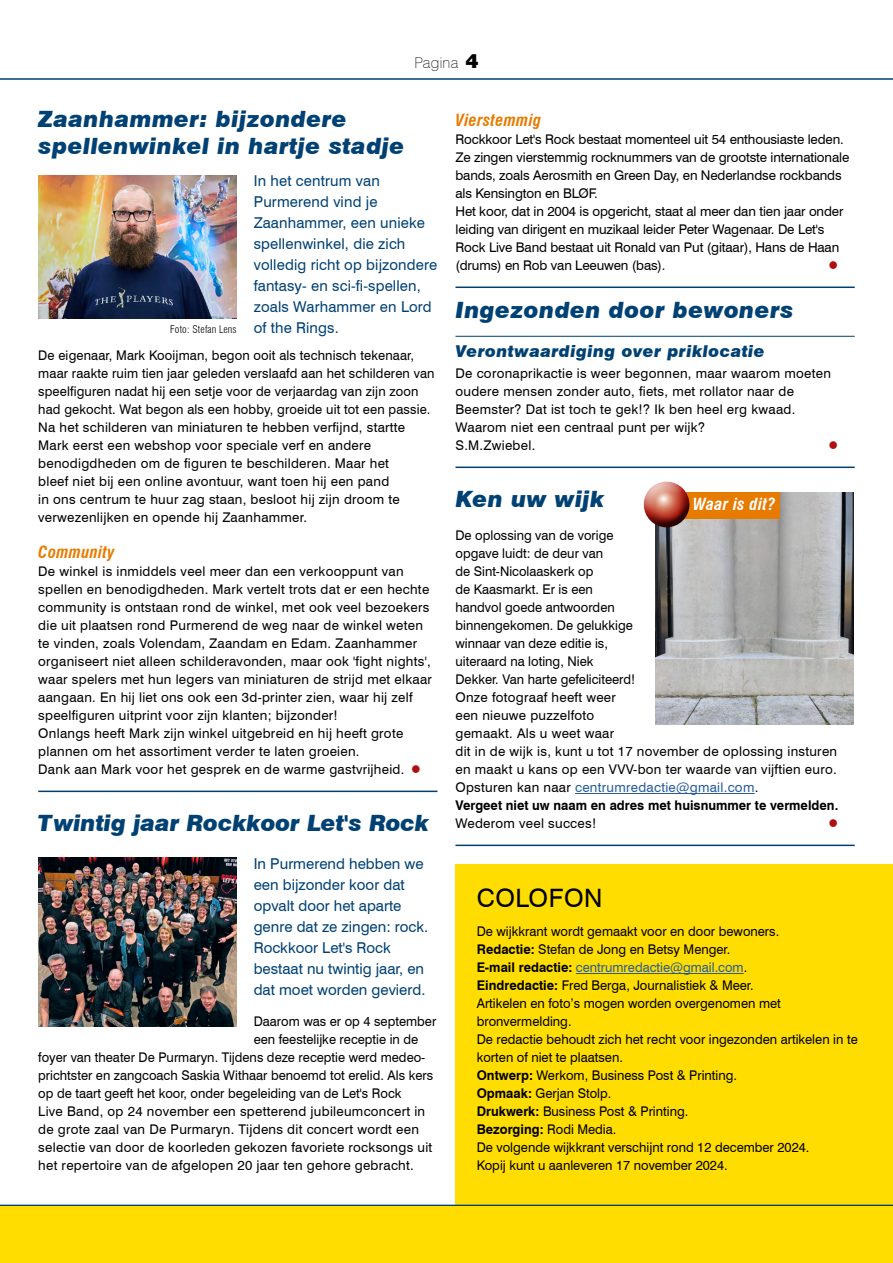
<style>
.page{position:relative;width:893px;height:1263px;background:#fff}
.page>*{position:absolute;margin:0;border:0;box-sizing:border-box;transform-origin:0 0}
.t1{font:25.35px "Swiss 721 BT";letter-spacing:.02em;color:#000}
.H1__Kop{font:italic 900 22.5px/27px "Swiss 721 BT";letter-spacing:.02em;color:#004174}
.H1__Kop-2{font:italic 900 22.5px "Swiss 721 BT";color:#004174}
.H4__Bieb_met_lijn{font:italic 900 16.35px "Swiss 721 BT";letter-spacing:.03em;color:#004174}
.H2__Subkop{font:italic 700 condensed 16.35px "Swiss 721 BT";letter-spacing:.02em;color:#e77b00}
.t2{font:italic 700 condensed 16.35px "Swiss 721 BT";letter-spacing:.02em;color:#fff}
.H__Introtekst{font:15px/21px "Swiss 721 BT";letter-spacing:.01em;color:#004174}
.t3{font:100 15px "Swiss 721 BT";letter-spacing:.02em;color:#000}
.P__Tekst_plat{font:13.35px/18px "Swiss 721 BT";letter-spacing:.02em;color:#000}
.P__Tekst_plat-2{font:13.35px/18px "Swiss 721 BT";color:#000}
.P__Tekst_plat-3{font:13.35px/18px "Swiss 721 BT";letter-spacing:-.01em;color:#000}
.P__Tekst_plat-4{font:700 13.35px "Swiss 721 BT";color:#000}
.t4{font:13.35px "Swiss 721 BT";color:#275b9b}
.P__Tekst_plat-5{font:13.35px "Wingdings";color:#b20e10}
.t5{font:300 condensed 10.35px "Swiss 721 BT";letter-spacing:.02em;color:#000}
.s1{font-family:"Swiss 721 BT Black No 2";font-weight:400;font-size:18px}
.s2{color:#b20e10}
.s3{color:#275b9b}
.s4{font-weight:700}
.s5{font-weight:700;color:#000}
.s6{color:#000}
.s7{font-weight:400}
</style>
<div class="page">
<div style="left:455px;top:864px;width:438px;height:352px;background:#fd0"></div>
<hr style="left:576px;top:973px;width:168px;height:1px;background:#275b9b">
<hr style="left:0;top:78px;width:893px;height:2px;background:#004174">
<hr style="left:0;top:1205px;width:893px;height:1px;background:#004174">
<div style="left:0;top:1206px;width:893px;height:57px;background:#fd0"></div>
<hr style="left:38px;top:791px;width:399px;height:1px;background:#004174">
<hr style="left:455px;top:287px;width:400px;height:1px;background:#004174">
<hr style="left:455px;top:336px;width:400px;height:1px;background:#004174">
<hr style="left:455px;top:467px;width:400px;height:1px;background:#004174">
<hr style="left:575px;top:793px;width:180px;height:1px;background:#275b9b">
<hr style="left:455px;top:845px;width:400px;height:1px;background:#004174">
<img style="left:655px;top:492px;width:199px;height:233px">
<div style="left:661px;top:492px;width:119px;height:27px;background:#e77b00"></div>
<div style="left:638px;top:487px;width:62px;height:41px;background:#000;opacity:.75"></div>
<img style="left:39px;top:175px;width:198px;height:144px">
<img style="left:38px;top:857px;width:199px;height:169px">
<p class="t3" style="left:414px;top:53px;width:66px">Pagina <span class="s1">4</span></p>
<h1 class="H1__Kop" style="left:38px;top:106px;width:368px">Zaanhammer: bijzondere spellenwinkel in hartje stadje</h1>
<p class="H__Introtekst" style="left:254px;top:170px;width:185px">In het centrum van<br>Purmerend vind je<br>Zaanhammer, een unieke spellenwinkel, die zich volledig richt op bijzondere fantasy- en sci-fi-spellen, zoals -Warhammer en Lord of the Rings.</p>
<p class="P__Tekst_plat" style="left:38px;top:346px;width:398px">De eigenaar, Mark Kooijman, begon ooit als technisch tekenaar, maar raakte ruim tien jaar geleden verslaafd aan het schilderen van speelfiguren nadat hij een setje voor de verjaardag van zijn zoon had gekocht. Wat begon als een hobby, groeide uit tot een passie.</p>
<p class="P__Tekst_plat" style="left:38px;top:418px;width:368px">Na het schilderen van miniaturen te hebben verfijnd, startte Mark eerst een webshop voor speciale verf en andere benodigdheden om de figuren te beschilderen. Maar het bleef niet bij een online avontuur, want toen hij een pand<br>in ons centrum te huur zag staan, besloot hij zijn droom te verwezenlijken en opende hij Zaanhammer.</p>
<h2 class="H2__Subkop" style="left:38px;top:542px;width:78px">Community</h2>
<p class="P__Tekst_plat" style="left:38px;top:562px;width:395px">De winkel is inmiddels veel meer dan een verkooppunt van spellen en benodigdheden. Mark vertelt trots dat er een hechte community is ontstaan rond de winkel, met ook veel bezoekers die uit plaatsen rond Purmerend de weg naar de winkel weten te vinden, zoals Volendam, Zaandam en Edam. Zaanhammer organiseert niet alleen schilderavonden, maar ook 'fight nights', waar spelers met hun legers van miniaturen de strijd met elkaar aangaan. En hij liet ons ook een 3d-printer zien, waar hij zelf speelfiguren uitprint voor zijn klanten; bijzonder!</p>
<p class="P__Tekst_plat" style="left:38px;top:724px;width:367px">Onlangs heeft Mark zijn winkel uitgebreid en hij heeft grote plannen om het assortiment verder te laten groeien.</p>
<p class="P__Tekst_plat" style="left:38px;top:760px;width:384px">Dank aan Mark voor het gesprek en de warme gastvrijheid. <span class="s2">●</span></p>
<h1 class="H1__Kop-2" style="left:38px;top:809px;width:392px">Twintig jaar Rockkoor Let's Rock</h1>
<p class="H__Introtekst" style="left:254px;top:853px;width:176px">In Purmerend hebben we een bijzonder koor dat opvalt door het aparte genre dat ze zingen: rock.<br>Rockkoor Let's Rock bestaat nu twintig jaar, en dat moet worden gevierd.</p>
<p class="P__Tekst_plat-2" style="left:254px;top:1012px;width:184px">Daarom was er op 4 september</p>
<p class="P__Tekst_plat-2" style="left:254px;top:1030px;width:166px">een feestelijke receptie in de</p>
<p class="P__Tekst_plat-2" style="left:38px;top:1048px;width:388px">foyer van theater De Purmaryn. Tijdens deze receptie werd medeo-</p>
<p class="P__Tekst_plat-2" style="left:38px;top:1066px;width:396px">prichtster en zangcoach Saskia Withaar benoemd tot erelid. Als kers</p>
<p class="P__Tekst_plat-2" style="left:38px;top:1084px;width:365px">op de taart geeft het koor, onder begeleiding van de Let's Rock</p>
<p class="P__Tekst_plat" style="left:38px;top:1102px;width:396px">Live Band, op 24 november een spetterend jubileumconcert in de grote zaal van De Purmaryn. Tijdens dit concert wordt een selectie van door de koorleden gekozen favoriete rocksongs uit het repertoire van de afgelopen 20 jaar ten gehore gebracht.</p>
<p class="t5" style="left:170px;top:323px;width:68px">Foto: Stefan Lens</p>
<h2 class="H2__Subkop" style="left:455px;top:110px;width:87px">Vierstemmig</h2>
<p class="P__Tekst_plat-3" style="left:455px;top:130px;width:395px">Rockkoor Let's Rock bestaat momenteel uit 54 enthousiaste leden.<br>Ze zingen vierstemmig rocknummers van de grootste internationale bands, zoals Aerosmith en Green Day, en Nederlandse rockbands als Kensington en BLØF.</p>
<p class="P__Tekst_plat-3" style="left:455px;top:202px;width:389px">Het koor, dat in 2004 is opgericht, staat al meer dan tien jaar onder leiding van dirigent en muzikaal leider Peter Wagenaar. De Let's Rock Live Band bestaat uit Ronald van Put (gitaar), Hans de Haan (drums) en Rob van Leeuwen (bas).</p>
<p class="P__Tekst_plat-5" style="left:828px;top:258px;width:11px">●</p>
<h1 class="H1__Kop" style="left:455px;top:296px;width:340px">Ingezonden door bewoners</h1>
<h4 class="H4__Bieb_met_lijn" style="left:455px;top:341px;width:311px">Verontwaardiging over priklocatie</h4>
<p class="P__Tekst_plat" style="left:455px;top:364px;width:377px">De coronaprikactie is weer begonnen, maar waarom moeten oudere mensen zonder auto, fiets, met rollator naar de Beemster? Dat ist toch te gek!? Ik ben heel erg kwaad.<br>Waarom niet een centraal punt per wijk?</p>
<p class="P__Tekst_plat" style="left:455px;top:436px;width:81px">S.M.Zwiebel.</p>
<p class="P__Tekst_plat-5" style="left:828px;top:438px;width:11px">●</p>
<h1 class="H1__Kop" style="left:455px;top:485px;width:150px">Ken uw wijk</h1>
<p class="P__Tekst_plat-2" style="left:455px;top:526px;width:181px">De oplossing van de vorige opgave luidt: de deur van<br>de Sint-Nicolaaskerk op<br>de Kaasmarkt. Er is een handvol goede antwoorden binnengekomen. De gelukkige winnaar van deze editie is, uiteraard na loting, Niek<br>Dekker. Van harte gefeliciteerd!</p>
<p class="P__Tekst_plat" style="left:455px;top:688px;width:383px">Onze fotograaf heeft weer<br>een nieuwe puzzelfoto<br>gemaakt. Als u weet waar<br>dit in de wijk is, kunt u tot 17 november de oplossing insturen en maakt u kans op een VVV-bon ter waarde van vijftien euro.<br>Opsturen kan naar <span class="s3">centrumredactie@gmail.com</span>.</p>
<p class="P__Tekst_plat-4" style="left:455px;top:797px;width:384px">Vergeet niet uw naam en adres met huisnummer te vermelden.</p>
<p class="P__Tekst_plat" style="left:455px;top:814px;width:142px">Wederom veel succes!</p>
<p class="P__Tekst_plat-5" style="left:828px;top:816px;width:11px">●</p>
<p class="t2" style="left:693px;top:495px;width:84px">Waar is dit?</p>
<p class="t1" style="left:477px;top:883px;width:127px">COLOFON</p>
<p class="P__Tekst_plat-2" style="left:477px;top:922px;width:304px">De wijkkrant wordt gemaakt voor en door bewoners.</p>
<p class="P__Tekst_plat-2" style="left:477px;top:940px;width:255px"><span class="s4">Redactie:</span> Stefan de Jong en Betsy Menger.</p>
<p class="t4" style="left:477px;top:959px;width:272px"><span class="s5">E-mail redactie:</span> centrumredactie@gmail.com<span class="s6">.</span></p>
<p class="P__Tekst_plat-2" style="left:477px;top:976px;width:278px"><span class="s4">Eindredactie:</span> Fred Berga, Journalistiek &amp; Meer.</p>
<p class="P__Tekst_plat-2" style="left:477px;top:994px;width:306px">Artikelen en foto’s mogen worden overgenomen met bronvermelding.</p>
<p class="P__Tekst_plat-2" style="left:477px;top:1030px;width:382px">De redactie behoudt zich het recht voor ingezonden artikelen in te</p>
<p class="P__Tekst_plat-2" style="left:477px;top:1048px;width:148px">korten of niet te plaatsen.</p>
<p class="P__Tekst_plat-2" style="left:477px;top:1066px;width:262px"><span class="s4">Ontwerp:</span> Werkom, Business Post &amp; Printing.</p>
<p class="P__Tekst_plat-2" style="left:477px;top:1084px;width:136px"><span class="s4">Opmaak:</span> Gerjan Stolp.</p>
<p class="P__Tekst_plat-2" style="left:477px;top:1102px;width:213px"><span class="s4">Drukwerk:</span> Business Post &amp; Printing.</p>
<p class="P__Tekst_plat-4" style="left:477px;top:1121px;width:141px">Bezorging: <span class="s7">Rodi Media.</span></p>
<p class="P__Tekst_plat-2" style="left:477px;top:1138px;width:334px">De volgende wijkkrant verschijnt rond 12 december 2024.</p>
<p class="P__Tekst_plat-2" style="left:477px;top:1156px;width:252px">Kopij kunt u aanleveren 17 november 2024.</p>
</div>
